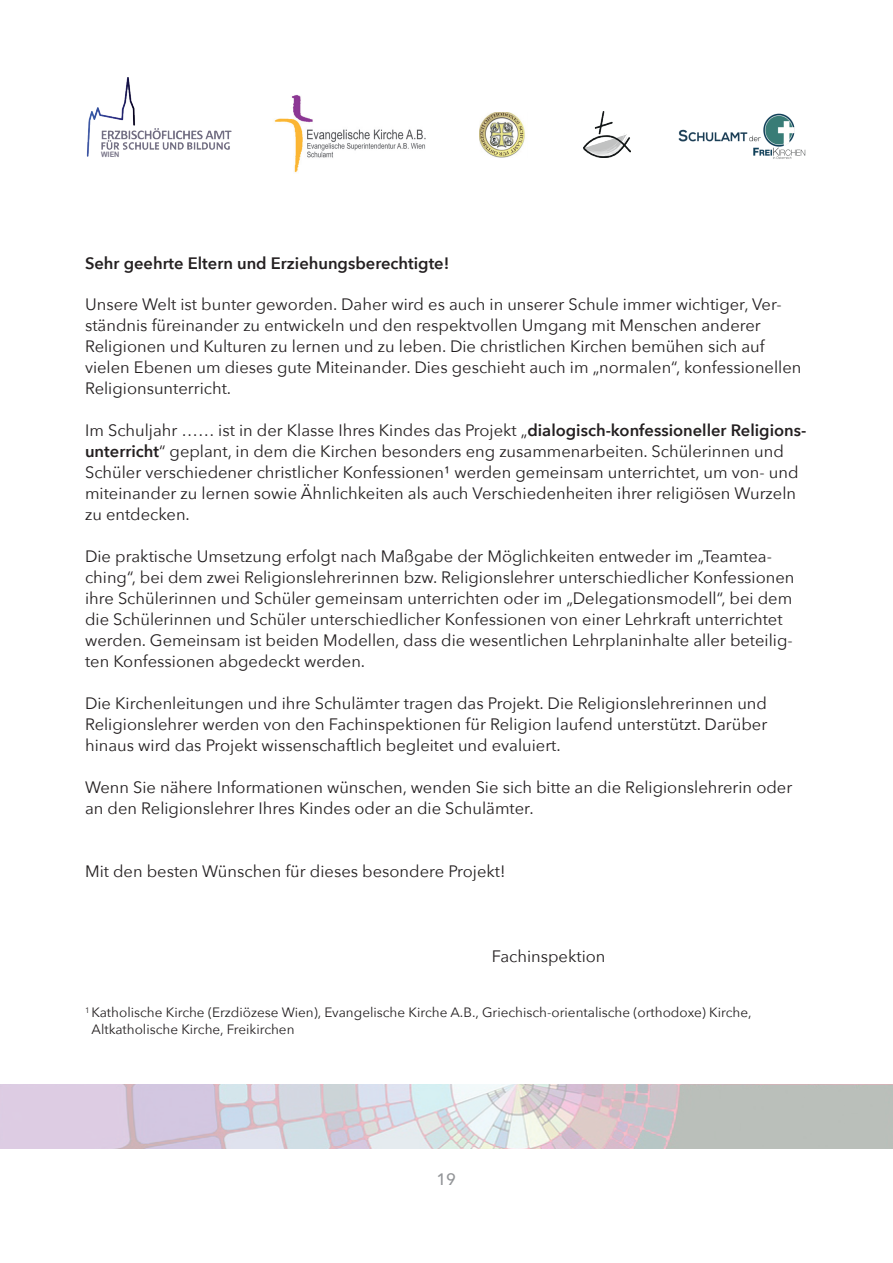
<style>
.page{position:relative;width:893px;height:1263px;background:#fff}
.page>*{position:absolute;margin:0;border:0;box-sizing:border-box;transform-origin:0 0}
.t1{font:16.5px/21px "Avenir Next";color:#231f20}
.t2{font:600 16.5px "Avenir Next";color:#231f20}
.t3{font:500 16.5px "Avenir Next";color:#939598}
.t4{font:13.5px/16.2px "Avenir Next";color:#231f20}
.t5{font:7.5px "Arial Rounded MT Bold";color:#747084;scale:.92 1}
.s1{font-weight:600}
</style>
<div class="page">
<img style="left:0;top:1085px;width:893px;height:63px">
<img style="left:678px;top:113px;width:128px;height:46px">
<img style="left:583px;top:112px;width:47px;height:45px">
<img style="left:479px;top:113px;width:46px;height:45px">
<img style="left:86px;top:77px;width:146px;height:80px">
<img style="left:274px;top:95px;width:152px;height:78px">
<p class="t5" style="left:101px;top:150px;width:22px">WIEN</p>
<p class="t2" style="left:85px;top:249px;width:366px">Sehr geehrte Eltern und Erziehungsberechtigte!</p>
<p class="t1" style="left:85px;top:293px;width:718px">Unsere Welt ist bunter geworden. Daher wird es auch in unserer Schule immer wichtiger, Ver&shy;ständnis füreinander zu entwickeln und den respektvollen Umgang mit Menschen anderer Religionen und Kulturen zu lernen und zu leben. Die christlichen Kirchen bemühen sich auf vielen Ebenen um dieses gute Miteinander. Dies geschieht auch im „normalen“, konfessionellen Religionsunterricht.</p>
<p class="t1" style="left:85px;top:419px;width:723px">Im Schuljahr …… ist in der Klasse Ihres Kindes das Projekt „<span class="s1">dialogisch-konfessioneller Religions&shy;unterricht</span>“ geplant, in dem die Kirchen besonders eng zusammenarbeiten. Schülerinnen und Schüler verschiedener christlicher Konfessionen¹ werden gemeinsam unterrichtet, um von- und miteinander zu lernen sowie Ähnlichkeiten als auch Verschiedenheiten ihrer religiösen Wurzeln zu entdecken.</p>
<p class="t1" style="left:85px;top:545px;width:711px">Die praktische Umsetzung erfolgt nach Maßgabe der Möglichkeiten entweder im „Teamtea&shy;ching“, bei dem zwei Religionslehrerinnen bzw. Religionslehrer unterschiedlicher Konfessionen ihre Schülerinnen und Schüler gemeinsam unterrichten oder im „Delegationsmodell“, bei dem die Schülerinnen und Schüler unterschiedlicher Konfessionen von einer Lehrkraft unterrichtet werden. Gemeinsam ist beiden Modellen, dass die wesentlichen Lehrplaninhalte aller beteilig&shy;ten Konfessionen abgedeckt werden.</p>
<p class="t1" style="left:85px;top:692px;width:684px;text-align:justify">Die Kirchenleitungen und ihre Schulämter tragen das Projekt. Die Religionslehrerinnen und Religionslehrer werden von den Fachinspektionen für Religion laufend unterstützt. Darüber hinaus wird das Projekt wissenschaftlich begleitet und evaluiert.</p>
<p class="t1" style="left:85px;top:776px;width:709px">Wenn Sie nähere Informationen wünschen, wenden Sie sich bitte an die Religionslehrerin oder an den Religionslehrer Ihres Kindes oder an die Schulämter.</p>
<p class="t1" style="left:85px;top:860px;width:422px">Mit den besten Wünschen für dieses besondere Projekt!</p>
<p class="t1" style="left:492px;top:945px;width:115px">Fachinspektion</p>
<p class="t4" style="left:92px;top:1004px;width:661px;text-indent:-7px"><sup>1</sup> Katholische Kirche (Erzdiözese Wien), Evangelische Kirche A.B., Griechisch-orientalische (orthodoxe) Kirche,<br>Altkatholische Kirche, Freikirchen</p>
<p class="t3" style="left:436px;top:1165px;width:21px">19</p>
</div>
